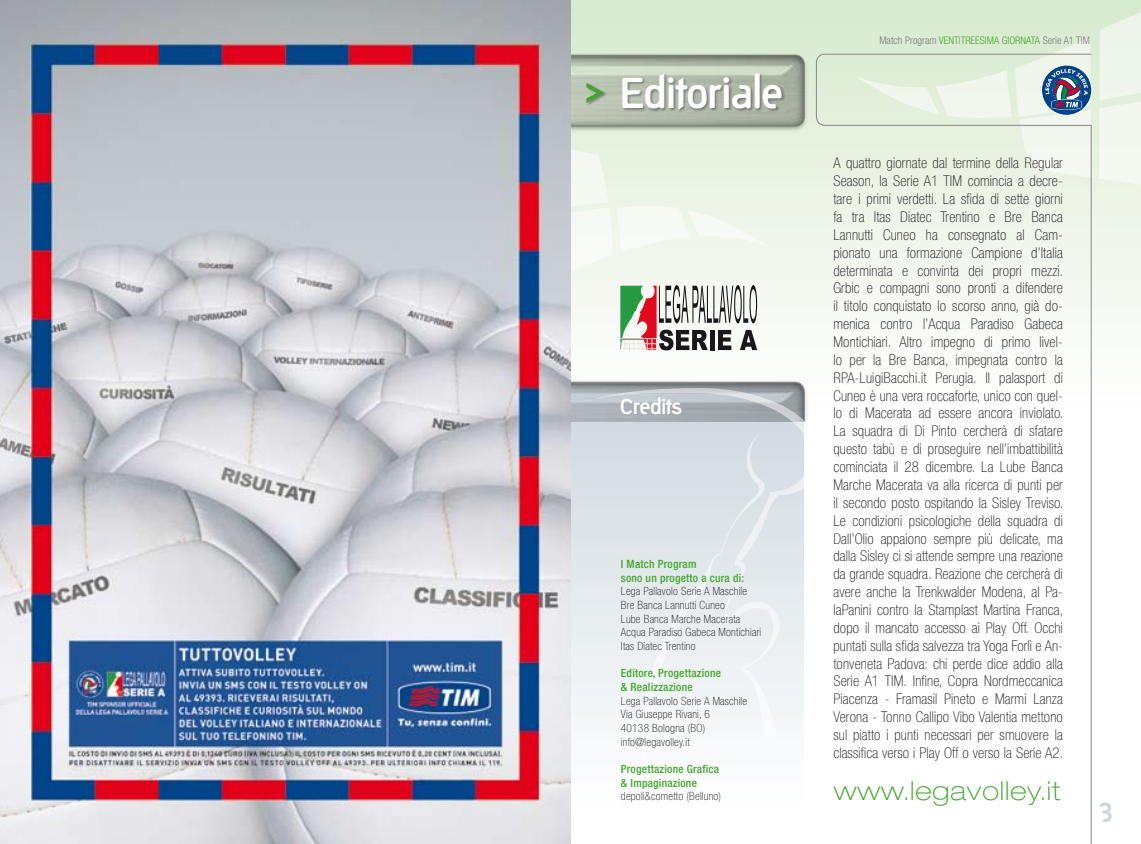
<style>
.page{position:relative;width:1141px;height:844px;background:#fff}
.page>*{position:absolute;margin:0;border:0;box-sizing:border-box;transform-origin:0 0}
.t1{font:700 42px "Decon Struct";color:#fff}
.t2{font:100 expanded 26.25px "Helvetica Neue";letter-spacing:.035em;color:#42a62a}
.t3{font:700 26.25px "Decon Struct";color:#cbd6dc}
.t4{font:700 21px "Decon Struct";color:#fff}
.t5{font:100 condensed 14.88px/17.8px "Helvetica Neue";letter-spacing:.01em;color:#1a171b;text-align:justify}
.t6{font:100 condensed 11.38px/13.7px "Helvetica Neue";letter-spacing:.02em;color:#1a171b}
.t7{font:500 condensed 11.38px/13.7px "Helvetica Neue";letter-spacing:.02em;color:#42a62a}
.t8{font:300 condensed 10.5px "Helvetica Neue";color:#797a7c}
.s1{color:#42a62a}
</style>
<div class="page">
<div style="left:544px;top:0;width:597px;height:415px;background:linear-gradient(to bottom,#d8eace,#fff)"></div>
<svg style="left:570px;top:422px;width:12px;height:387px"></svg>
<svg style="left:1099px;top:0;width:42px;height:188px"></svg>
<svg style="left:854px;top:37px;width:237px;height:17px;background:#dbead3"></svg>
<svg style="left:816px;top:54px;width:276px;height:789px"></svg>
<img style="left:570px;top:37px;width:258px;height:107px">
<img style="left:570px;top:364px;width:258px;height:58px">
<div style="left:623px;top:73px;width:163px;height:40px;background:#1a171b;opacity:.4"></div>
<div style="left:586px;top:83px;width:22px;height:23px;background:#1a171b;opacity:.4"></div>
<svg style="left:570px;top:145px;width:200px;height:206px"></svg>
<svg style="left:582px;top:388px;width:241px;height:348px"></svg>
<img style="left:0;top:0;width:570px;height:843px">
<h1 class="t1" style="left:585px;top:70px;width:200px"><span class="s1">&gt;</span> Editoriale</h1>
<h3 class="t4" style="left:620px;top:394px;width:63px">Credits</h3>
<p class="t7" style="left:621px;top:557px;width:125px">I Match Program<br>sono un progetto a cura di:</p>
<p class="t6" style="left:621px;top:584px;width:142px">Lega Pallavolo Serie A Maschile<br>Bre Banca Lannutti Cuneo<br>Lube Banca Marche Macerata<br>Acqua Paradiso Gabeca Montichiari<br>Itas Diatec Trentino</p>
<p class="t7" style="left:621px;top:666px;width:102px">Editore, Progettazione &amp; Realizzazione</p>
<p class="t6" style="left:621px;top:693px;width:128px">Lega Pallavolo Serie A Maschile<br>Via Giuseppe Rivani, 6<br>40138 Bologna (BO) info@legavolley.it</p>
<p class="t7" style="left:621px;top:761px;width:100px">Progettazione Grafica &amp; Impaginazione</p>
<p class="t6" style="left:621px;top:789px;width:102px">depoli&amp;cometto (Belluno)</p>
<p class="t8" style="left:879px;top:35px;width:212px">Match Program <span class="s1">VENTITREESIMA GIORNATA</span> Serie A1 TIM</p>
<p class="t5" style="left:833px;top:154px;width:231px">A quattro giornate dal termine della Regular Season, la Serie A1 TIM comincia a decre&shy;tare i primi verdetti. La sfida di sette giorni fa tra Itas Diatec Trentino e Bre Banca Lannutti Cuneo ha consegnato al Cam&shy;pionato una formazione Campione d’Italia determinata e convinta dei propri mezzi.<br>Grbic e compagni sono pronti a difendere il titolo conquistato lo scorso anno, già do&shy;menica contro l’Acqua Paradiso Gabeca Montichiari. Altro impegno di primo livel&shy;lo per la Bre Banca, impegnata contro la RPA-LuigiBacchi.it Perugia. Il palasport di Cuneo è una vera roccaforte, unico con quel&shy;lo di Macerata ad essere ancora inviolato.<br>La squadra di Di Pinto cercherà di sfatare questo tabù e di proseguire nell’imbattibilità cominciata il 28 dicembre. La Lube Banca Marche Macerata va alla ricerca di punti per il secondo posto ospitando la Sisley Treviso.<br>Le condizioni psicologiche della squadra di Dall’Olio appaiono sempre più delicate, ma dalla Sisley ci si attende sempre una reazione da grande squadra. Reazione che cercherà di avere anche la Trenkwalder Modena, al Pa&shy;laPanini contro la Stamplast Martina Franca, dopo il mancato accesso ai Play Off. Occhi puntati sulla sfida salvezza tra Yoga Forlì e An&shy;tonveneta Padova: chi perde dice addio alla Serie A1 TIM. Infine, Copra Nordmeccanica Piacenza - Framasil Pineto e Marmi Lanza Verona - Tonno Callipo Vibo Valentia mettono sul piatto i punti necessari per smuovere la classifica verso i Play Off o verso la Serie A2.</p>
<h2 class="t2" style="left:834px;top:774px;width:228px">www.legavolley.it</h2>
<h2 class="t3" style="left:1099px;top:792px;width:16px">3</h2>
</div>
